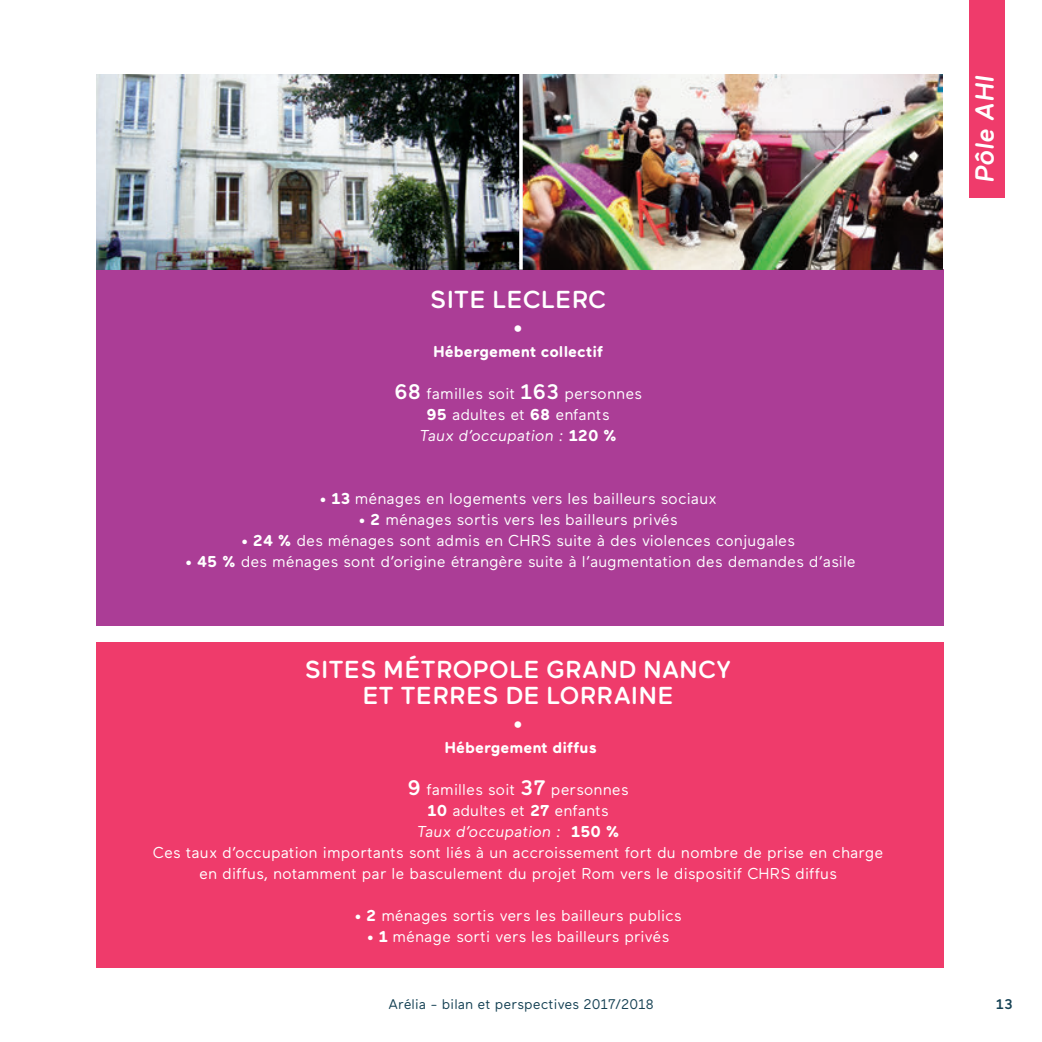
<style>
.page{position:relative;width:1042px;height:1042px;background:#fff}
.page>*{position:absolute;margin:0;border:0;box-sizing:border-box;transform-origin:0 0}
.t1{font:italic 500 26.25px "Maax Rounded";color:#fff}
.t2{font:500 24.5px/26.4px "Maax Rounded";color:#fff;text-align:center}
.t3{font:15.75px/21px "Maax Rounded";color:#fff;text-align:center}
.t4{font:700 15.75px "Maax Rounded";color:#fff}
.t5{font:14px "Maax Rounded";color:#154154}
.t6{font:500 14px "Maax Rounded";color:#154154}
.s1{font-weight:500;font-size:21px}
.s2{font-weight:700}
.s3{font-style:italic}
</style>
<div class="page">
<div style="left:96px;top:270px;width:848px;height:356px;background:#ab3d96"></div>
<div style="left:96px;top:642px;width:848px;height:325px;background:#ef3b6b"></div>
<div style="left:969px;top:0;width:35px;height:198px;background:#ef3b6b"></div>
<img style="left:96px;top:74px;width:423px;height:196px">
<img style="left:523px;top:74px;width:420px;height:196px">
<svg style="left:519px;top:74px;width:4px;height:196px"></svg>
<h2 class="t2" style="left:430px;top:288px;width:178px">SITE LECLERC •</h2>
<p class="t4" style="left:433px;top:346px;width:172px">Hébergement collectif</p>
<p class="t3" style="left:394px;top:384px;width:249px"><span class="s1">68</span> familles soit <span class="s1">163</span> personnes<br><span class="s2">95</span> adultes et <span class="s2">68</span> enfants<br><span class="s3">Taux d’occupation :</span> <span class="s2">120 %</span></p>
<p class="t3" style="left:319px;top:489px;width:398px"><span class="s2">• 13</span> ménages en logements vers les bailleurs sociaux</p>
<p class="t3" style="left:358px;top:510px;width:321px"><span class="s2">• 2</span> ménages sortis vers les bailleurs privés</p>
<p class="t3" style="left:241px;top:531px;width:555px"><span class="s2">• 24 %</span> des ménages sont admis en cHrs suite à des violences conjugales</p>
<p class="t3" style="left:185px;top:552px;width:672px"><span class="s2">• 45 %</span> des ménages sont d’origine étrangère suite à l’augmentation des demandes d’asile</p>
<h2 class="t2" style="left:304px;top:658px;width:428px">SITES MÉTROPOLE GRAND NANCY<br>ET TERRES DE LORRAINE<br>•</h2>
<p class="t4" style="left:444px;top:742px;width:154px">Hébergement diffus</p>
<p class="t3" style="left:153px;top:780px;width:732px"><span class="s1">9</span> familles soit <span class="s1">37</span> personnes<br><span class="s2">10</span> adultes et <span class="s2">27</span> enfants<br><span class="s3">Taux d’occupation :</span> <span class="s2">150 %<br></span>ces taux d’occupation importants sont liés à un accroissement fort du nombre de prise en charge en diffus, notamment par le basculement du projet rom vers le dispositif cHrs diffus</p>
<p class="t3" style="left:354px;top:906px;width:329px"><span class="s2">• 2</span> ménages sortis vers les bailleurs publics</p>
<p class="t3" style="left:367px;top:927px;width:304px"><span class="s2">• 1</span> ménage sorti vers les bailleurs privés</p>
<h1 class="t1" style="left:975px;top:183px;width:110px;rotate:-90deg">Pôle AHI</h1>
<p class="t5" style="left:388px;top:998px;width:267px">arélia - bilan et perspectives 2017/2018</p>
<p class="t6" style="left:996px;top:998px;width:18px">13</p>
</div>
